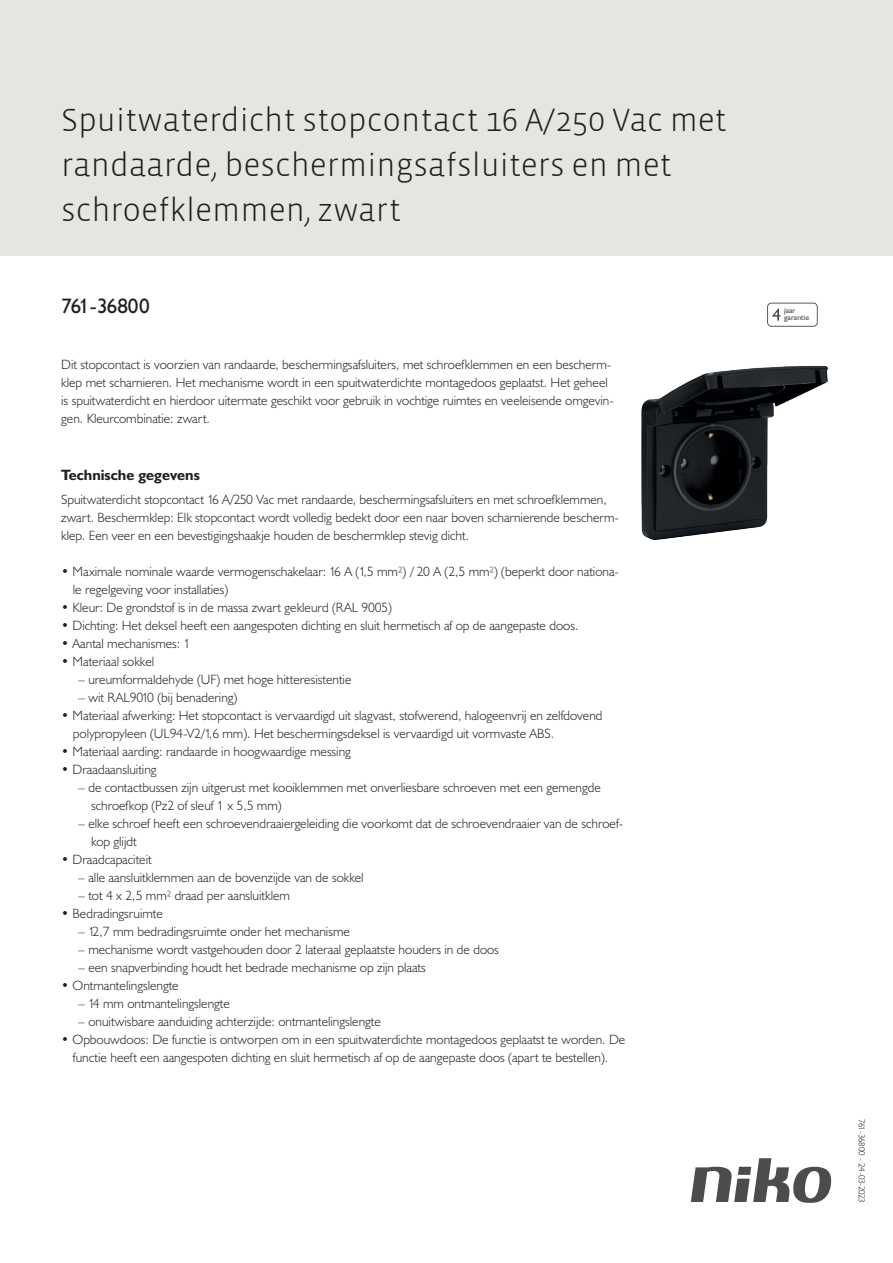
<style>
.page{position:relative;width:893px;height:1263px;background:#fff}
.page>*{position:absolute;margin:0;border:0;box-sizing:border-box;transform-origin:0 0}
.Title_datasheets{font:300 33px/45px "Vista Sans";color:#231f20}
.Article_number{font:21px "Humanist 521 BT";letter-spacing:-.02em;color:#231f20}
.Titles_parts{font:700 15px "Humanist 521 BT";color:#231f20}
.USP_Bullets{font:300 13.5px/18px "Humanist 521 BT";color:#231f20}
.USP_Bullets_level_2{font:300 13.5px/18px "Humanist 521 BT";color:#231f20}
.Platte_tekst_CAB{font:300 13.5px/18px "Humanist 521 BT";color:#231f20}
.Revision{font:300 9px "Humanist 521 BT";letter-spacing:-.05em;color:#231f20}
.t1{font:7.8px/7.8px "Humanist 521 BT";color:#4b4c4d}
</style>
<div class="page">
<svg style="left:691px;top:1158px;width:141px;height:45px"></svg>
<div style="left:0;top:0;width:893px;height:255px;background:#e6e6e0"></div>
<svg style="left:767px;top:303px;width:51px;height:24px"></svg>
<img style="left:641px;top:365px;width:188px;height:175px">
<p class="Title_datasheets" style="left:61px;top:98px;width:667px">Spuitwaterdicht stopcontact 16 A/250 Vac met randaarde, beschermingsafsluiters en met schroefklemmen, zwart</p>
<p class="Article_number" style="left:61px;top:293px;width:90px">761-36800</p>
<p class="Platte_tekst_CAB" style="left:61px;top:355px;width:554px">Dit stopcontact is voorzien van randaarde, beschermingsafsluiters, met schroefklemmen en een bescherm&shy;klep met scharnieren. Het mechanisme wordt in een spuitwaterdichte montagedoos geplaatst. Het geheel is spuitwaterdicht en hierdoor uitermate geschikt voor gebruik in vochtige ruimtes en veeleisende omgevin&shy;gen. Kleurcombinatie: zwart.</p>
<p class="Titles_parts" style="left:61px;top:465px;width:140px">Technische gegevens</p>
<p class="Platte_tekst_CAB" style="left:61px;top:490px;width:559px">Spuitwaterdicht stopcontact 16 A/250 Vac met randaarde, beschermingsafsluiters en met schroefklemmen, zwart. Beschermklep: Elk stopcontact wordt volledig bedekt door een naar boven scharnierende bescherm&shy;klep. Een veer en een bevestigingshaakje houden de beschermklep stevig dicht.</p>
<p class="USP_Bullets" style="left:73px;top:562px;width:548px;text-indent:-12px">• Maximale nominale waarde vermogenschakelaar: 16 A (1,5 mm²) / 20 A (2,5 mm²) (beperkt door nationa&shy;le regelgeving voor installaties)</p>
<p class="USP_Bullets" style="left:61px;top:598px;width:332px">• Kleur: De grondstof is in de massa zwart gekleurd (RAL 9005)</p>
<p class="USP_Bullets" style="left:61px;top:616px;width:519px">• Dichting: Het deksel heeft een aangespoten dichting en sluit hermetisch af op de aangepaste doos.</p>
<p class="USP_Bullets" style="left:61px;top:634px;width:131px">• Aantal mechanismes: 1</p>
<p class="USP_Bullets" style="left:61px;top:652px;width:95px">• Materiaal sokkel</p>
<p class="USP_Bullets_level_2" style="left:78px;top:670px;width:275px">– ureumformaldehyde (UF) met hoge hitteresistentie</p>
<p class="USP_Bullets_level_2" style="left:78px;top:688px;width:161px">– wit RAL9010 (bij benadering)</p>
<p class="USP_Bullets" style="left:73px;top:706px;width:531px;text-indent:-12px">• Materiaal afwerking: Het stopcontact is vervaardigd uit slagvast, stofwerend, halogeenvrij en zelfdovend polypropyleen (UL94-V2/1,6 mm). Het beschermingsdeksel is vervaardigd uit vormvaste ABS.</p>
<p class="USP_Bullets" style="left:61px;top:742px;width:291px">• Materiaal aarding: randaarde in hoogwaardige messing</p>
<p class="USP_Bullets" style="left:61px;top:760px;width:97px">• Draadaansluiting</p>
<p class="USP_Bullets_level_2" style="left:91px;top:778px;width:511px;text-indent:-13px">– de contactbussen zijn uitgerust met kooiklemmen met onverliesbare schroeven met een gemengde schroefkop (Pz2 of sleuf 1 x 5,5 mm)</p>
<p class="USP_Bullets_level_2" style="left:91px;top:814px;width:534px;text-indent:-13px">– elke schroef heeft een schroevendraaiergeleiding die voorkomt dat de schroevendraaier van de schroef&shy;kop glijdt</p>
<p class="USP_Bullets" style="left:61px;top:850px;width:92px">• Draadcapaciteit</p>
<p class="USP_Bullets_level_2" style="left:78px;top:868px;width:287px">– alle aansluitklemmen aan de bovenzijde van de sokkel</p>
<p class="USP_Bullets_level_2" style="left:78px;top:886px;width:213px">– tot 4 x 2,5 mm² draad per aansluitklem</p>
<p class="USP_Bullets" style="left:61px;top:904px;width:103px">• Bedradingsruimte</p>
<p class="USP_Bullets_level_2" style="left:78px;top:922px;width:273px">– 12,7 mm bedradingsruimte onder het mechanisme</p>
<p class="USP_Bullets_level_2" style="left:78px;top:940px;width:422px">– mechanisme wordt vastgehouden door 2 lateraal geplaatste houders in de doos</p>
<p class="USP_Bullets_level_2" style="left:78px;top:958px;width:349px">– een snapverbinding houdt het bedrade mechanisme op zijn plaats</p>
<p class="USP_Bullets" style="left:61px;top:976px;width:119px">• Ontmantelingslengte</p>
<p class="USP_Bullets_level_2" style="left:78px;top:994px;width:153px">– 14 mm ontmantelingslengte</p>
<p class="USP_Bullets_level_2" style="left:78px;top:1012px;width:304px">– onuitwisbare aanduiding achterzijde: ontmantelingslengte</p>
<p class="USP_Bullets" style="left:61px;top:1030px;width:566px;text-align:center">• Opbouwdoos: De functie is ontworpen om in een spuitwaterdichte montagedoos geplaatst te worden. De functie heeft een aangespoten dichting en sluit hermetisch af op de aangepaste doos (apart te bestellen).</p>
<p class="t1" style="left:784px;top:306px;width:27px">jaar garantie</p>
<p class="Revision" style="left:868px;top:1119px;width:85px;rotate:90deg">761-36800 - 24-03-2023</p>
</div>
